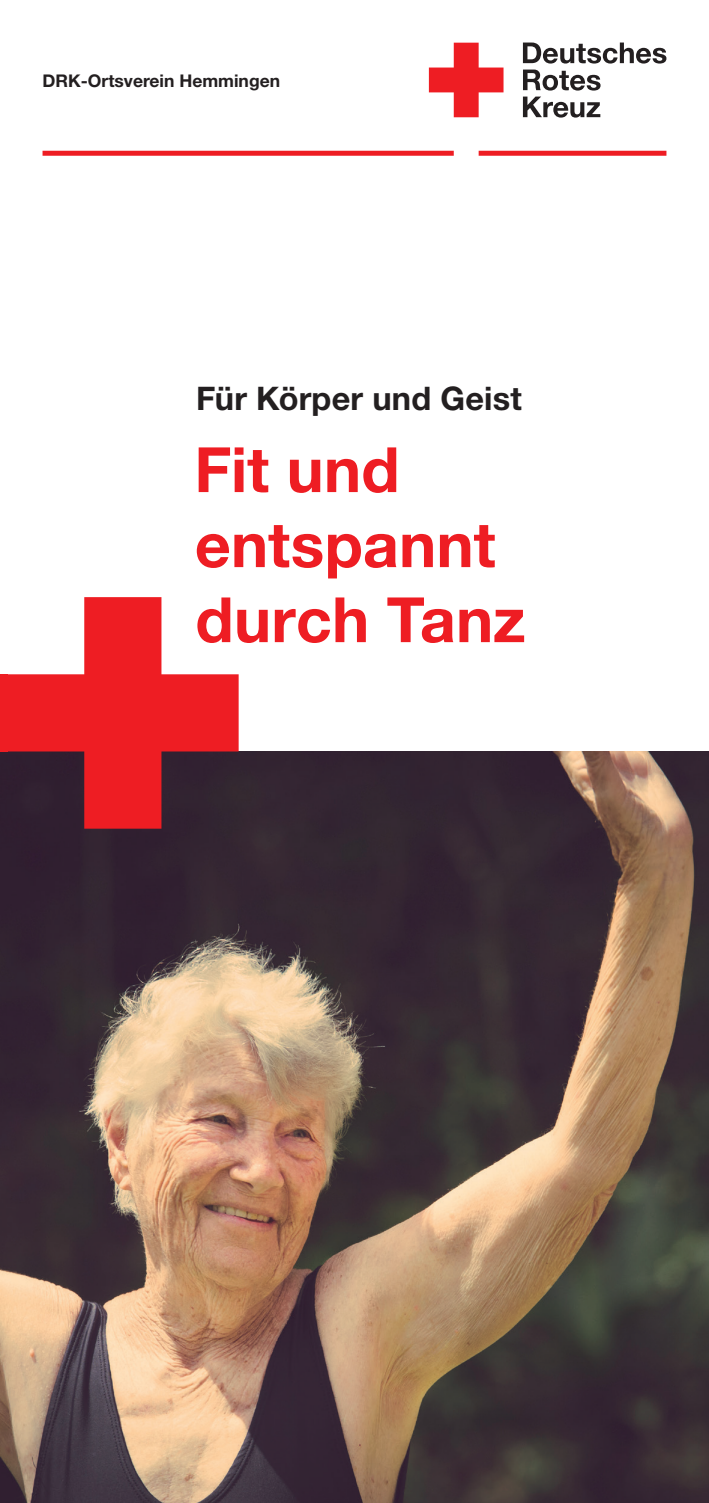
<style>
.page{position:relative;width:709px;height:1503px;background:#fff}
.page>*{position:absolute;margin:0;border:0;box-sizing:border-box;transform-origin:0 0}
.t1{font:700 62.5px/75px "Helvetica Neue LT";letter-spacing:.005em;color:#ee1d23}
.t2{font:700 32.5px "Helvetica Neue LT";letter-spacing:.01em;color:#231f20}
.t3{font:700 17.5px "Helvetica Neue LT";color:#231f20}
</style>
<div class="page">
<img style="left:0;top:751px;width:709px;height:751px">
<svg style="left:7px;top:597px;width:232px;height:231px;fill:#ee1d23"></svg>
<div style="left:0;top:674px;width:7px;height:77px;background:#ee1d23"></div>
<div style="left:43px;top:151px;width:623px;height:5px;background:#ee1d23"></div>
<svg style="left:429px;top:43px;width:74px;height:113px"></svg>
<svg style="left:523px;top:43px;width:143px;height:21px"></svg>
<svg style="left:523px;top:70px;width:77px;height:21px"></svg>
<svg style="left:523px;top:97px;width:77px;height:21px"></svg>
<p class="t3" style="left:43px;top:70px;width:239px">DRK-Ortsverein Hemmingen</p>
<p class="t2" style="left:196px;top:378px;width:327px">Für Körper und Geist</p>
<p class="t1" style="left:194px;top:431px;width:333px">Fit und entspannt durch Tanz</p>
</div>
